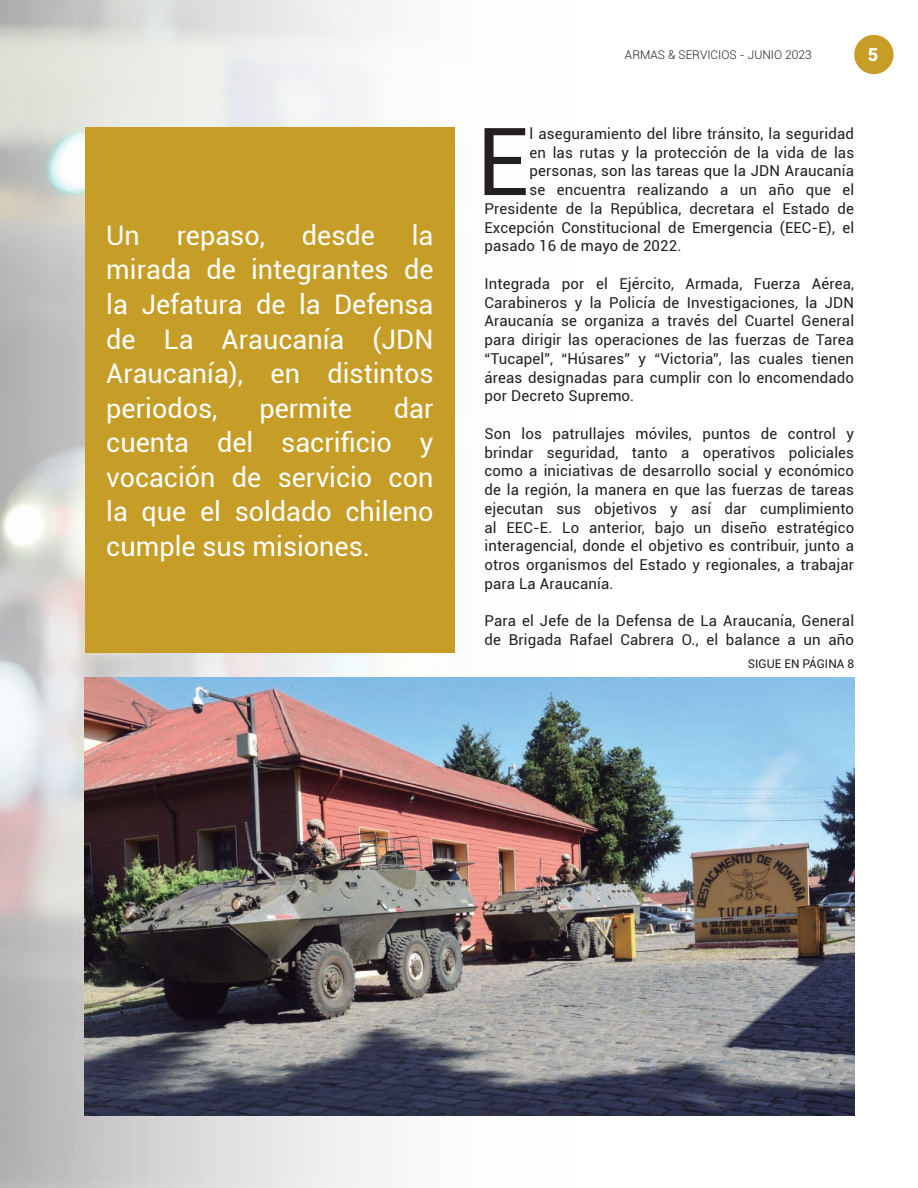
<style>
.page{position:relative;width:918px;height:1188px;background:#fff}
.page>*{position:absolute;margin:0;border:0;box-sizing:border-box;transform-origin:0 0}
.t1{font:94.05px "Roboto";color:#231f20}
.t2{font:27px/34.5px "Roboto";color:#fff;text-align:justify}
.t3{font:900 18px "Roboto";color:#fff}
.t4{font:15px/18.8px "Roboto";letter-spacing:.01em;color:#231f20;text-align:justify}
.t5{font:300 12px "Roboto";color:#231f20}
.t6{font:12px "Roboto";color:#231f20}
</style>
<div class="page">
<img style="left:0;top:0;width:576px;height:1188px">
<div style="left:85px;top:128px;width:370px;height:525px;background:#c59d27"></div>
<img style="left:84px;top:678px;width:770px;height:438px">
<div style="left:854px;top:35px;width:40px;height:39px;background:#c59d27;border-radius:50%"></div>
<h2 class="t2" style="left:106px;top:217px;width:329px;text-indent:306px">la mirada de integrantes de la Jefatura de la Defensa de La Araucanía (JDN Araucanía), en distintos periodos,</h2>
<h2 class="t2" style="left:106px;top:217px;width:35px">Un</h2>
<h2 class="t2" style="left:177px;top:217px;width:90px">repaso,</h2>
<h2 class="t2" style="left:302px;top:217px;width:75px">desde</h2>
<h2 class="t2" style="left:106px;top:390px;width:329px;text-indent:288px">dar cuenta del sacrificio y vocación de servicio con la que el soldado chileno cumple sus misiones.</h2>
<h2 class="t2" style="left:259px;top:390px;width:94px">permite</h2>
<p class="t5" style="left:625px;top:46px;width:188px">ARMAS &amp; SERVICIOS - JUNIO 2023</p>
<p class="t3" style="left:868px;top:42px;width:12px">5</p>
<h1 class="t1" style="left:477px;top:96px;width:53px">E</h1>
<p class="t4" style="left:530px;top:124px;width:326px">l aseguramiento del libre tránsito, la seguridad</p>
<p class="t4" style="left:530px;top:142px;width:326px">en las rutas y la protección de la vida de las</p>
<p class="t4" style="left:530px;top:161px;width:326px">personas, son las tareas que la JDN Araucanía</p>
<p class="t4" style="left:530px;top:180px;width:326px">se encuentra realizando a un año que el</p>
<p class="t4" style="left:485px;top:199px;width:371px">Presidente de la República, decretara el Estado de</p>
<p class="t4" style="left:485px;top:217px;width:371px">Excepción Constitucional de Emergencia (EEC-E), el</p>
<p class="t4" style="left:485px;top:236px;width:198px">pasado 16 de mayo de 2022.</p>
<p class="t4" style="left:485px;top:274px;width:371px">Integrada por el Ejército, Armada, Fuerza Aérea, Carabineros y la Policía de Investigaciones, la JDN Araucanía se organiza a través del Cuartel General para dirigir las operaciones de las fuerzas de Tarea “Tucapel”, “Húsares” y “Victoria”, las cuales tienen áreas designadas para cumplir con lo encomendado por Decreto Supremo.</p>
<p class="t4" style="left:485px;top:424px;width:371px">Son los patrullajes móviles, puntos de control y brindar seguridad, tanto a operativos policiales como a iniciativas de desarrollo social y económico de la región, la manera en que las fuerzas de tareas ejecutan sus objetivos y así dar cumplimiento al EEC-E. Lo anterior, bajo un diseño estratégico interagencial, donde el objetivo es contribuir, junto a otros organismos del Estado y regionales, a trabajar para La Araucanía.</p>
<p class="t4" style="left:485px;top:611px;width:371px">Para el Jefe de la Defensa de La Araucanía, General de Brigada Rafael Cabrera O., el balance a un año</p>
<p class="t6" style="left:748px;top:655px;width:108px">SIGUE EN PÁGINA 8</p>
</div>
